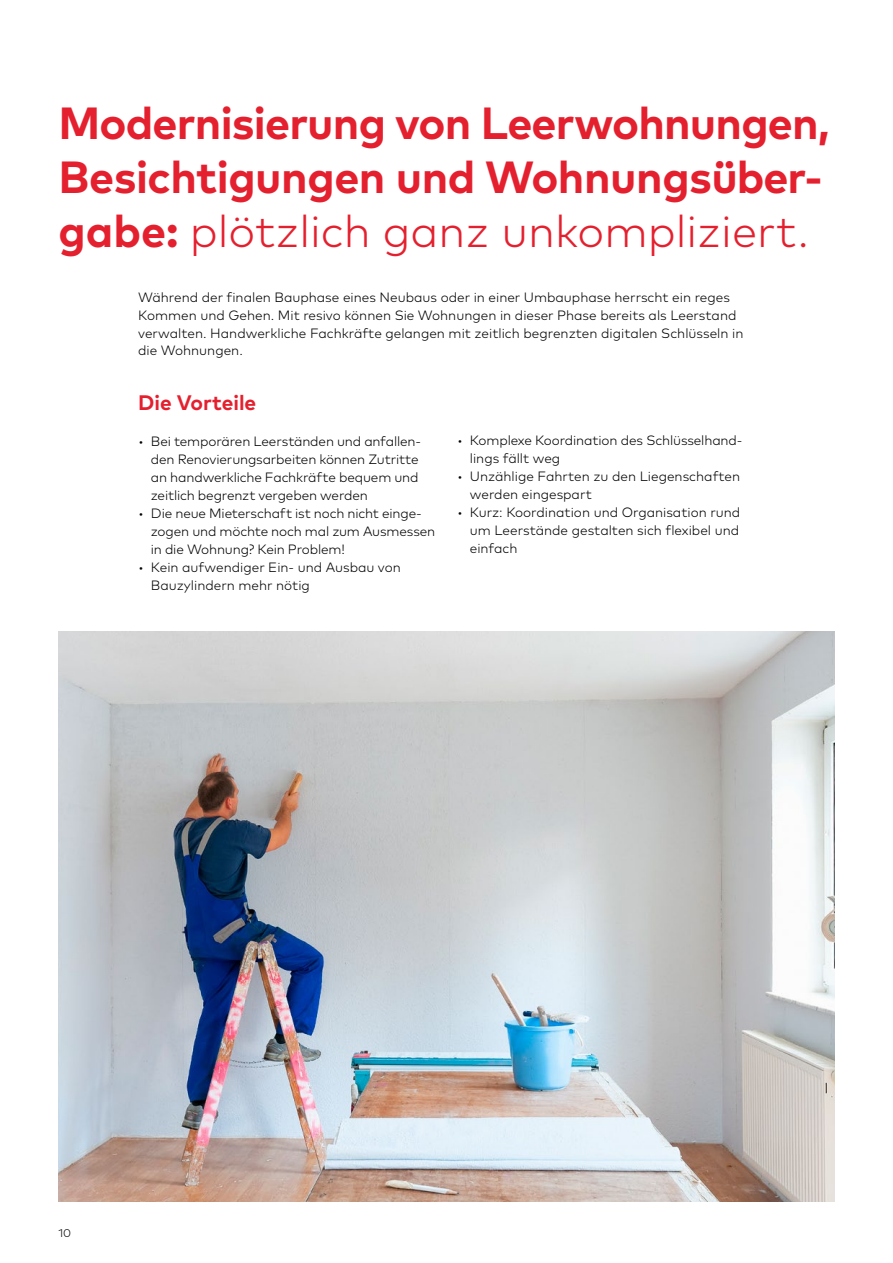
<style>
.page{position:relative;width:893px;height:1263px;background:#fff}
.page>*{position:absolute;margin:0;border:0;box-sizing:border-box;transform-origin:0 0}
.t1{font:700 45px/54px "Mark Pro";letter-spacing:-.02em;color:#e5202e}
.t2{font:700 21px "Mark Pro";color:#e5202e}
.t3{font:300 13.5px/18px "Mark Pro";color:#000}
.t4{font:300 11.25px "Mark Pro";color:#000}
.s1{font-weight:300}
</style>
<div class="page">
<img style="left:58px;top:632px;width:776px;height:570px">
<h1 class="t1" style="left:58px;top:93px;width:773px">Modernisierung von Leerwohnungen,<br>Besichtigungen und Wohnungsüber&shy;gabe: <span class="s1">plötzlich ganz unkompliziert.</span></h1>
<p class="t3" style="left:138px;top:287px;width:607px">Während der finalen Bauphase eines Neubaus oder in einer Umbauphase herrscht ein reges Kommen und Gehen. Mit resivo können Sie Wohnungen in dieser Phase bereits als Leerstand verwalten. Handwerkliche Fachkräfte gelangen mit zeitlich begrenzten digitalen Schlüsseln in die Wohnungen.</p>
<h2 class="t2" style="left:138px;top:386px;width:120px">Die Vorteile</h2>
<p class="t3" style="left:151px;top:431px;width:272px;text-indent:-13px">• Bei temporären Leerständen und anfallen&shy;den Renovierungsarbeiten können Zutritte an handwerkliche Fachkräfte bequem und zeitlich begrenzt vergeben werden</p>
<p class="t3" style="left:151px;top:503px;width:286px;text-indent:-13px">• Die neue Mieterschaft ist noch nicht einge&shy;zogen und möchte noch mal zum Ausmessen in die Wohnung? Kein Problem!</p>
<p class="t3" style="left:151px;top:557px;width:251px;text-indent:-13px">• Kein aufwendiger Ein- und Ausbau von<br>Bauzylindern mehr nötig</p>
<p class="t3" style="left:470px;top:431px;width:274px;text-indent:-13px">• Komplexe Koordination des Schlüsselhand&shy;lings fällt weg</p>
<p class="t3" style="left:470px;top:467px;width:272px;text-indent:-13px">• Unzählige Fahrten zu den Liegenschaften werden eingespart</p>
<p class="t3" style="left:470px;top:503px;width:272px;text-align:justify;text-indent:-13px">• Kurz: Koordination und Organisation rund um Leerstände gestalten sich flexibel und einfach</p>
<p class="t4" style="left:58px;top:1224px;width:14px">10</p>
</div>
